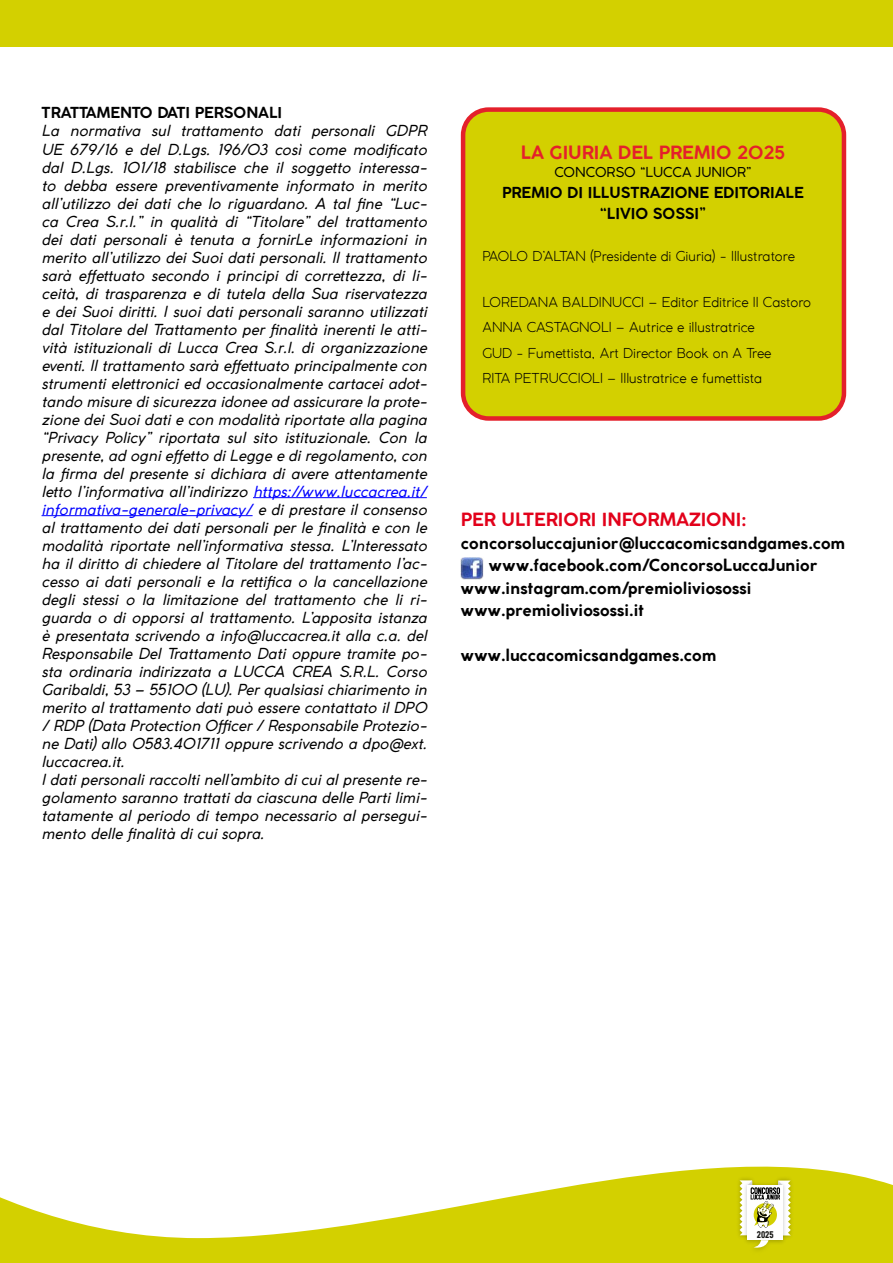
<style>
.page{position:relative;width:893px;height:1263px;background:#fff}
.page>*{position:absolute;margin:0;border:0;box-sizing:border-box;transform-origin:0 0}
.t1{font:700 18px "Coco Gothic";color:#e2001a}
.t2{font:700 18px "Coco Gothic";color:#e4202b}
.t3{font:700 16.5px "Coco Gothic";color:#000}
.t4{font:italic 15px/18px "Coco Gothic";color:#000}
.t5{font:700 15px/21px "Coco Gothic";color:#000;text-align:center}
.t6{font:300 13.5px/25.2px "Coco Gothic";color:#000}
.t7{font:13.5px "Coco Gothic";color:#000}
.t8{font:10.05px "Sugo";color:#1a1a18}
.s1{color:#00f}
</style>
<div class="page">
<svg style="left:0;top:1166px;width:893px;height:97px;fill:#d3d000"></svg>
<div style="left:0;top:0;width:893px;height:47px;background:#d3d000"></div>
<img style="left:745px;top:1250px;width:28px;height:6px">
<img style="left:772px;top:1175px;width:24px;height:66px">
<img style="left:734px;top:1175px;width:24px;height:66px">
<svg style="left:740px;top:1180px;width:51px;height:70px"></svg>
<hr style="left:253px;top:497px;width:174px;height:1px;background:#00f">
<hr style="left:42px;top:515px;width:211px;height:1px;background:#00f">
<div style="left:463px;top:110px;width:381px;height:308px;background:#d3d000;border-radius:26px"></div>
<div style="left:461px;top:107px;width:385px;height:314px;border:4px solid #e4202b;border-radius:26px"></div>
<img style="left:461px;top:557px;width:23px;height:23px">
<p class="t5" style="left:42px;top:102px;width:242px">TRATTAMENTO DATI PERSONALI</p>
<p class="t4" style="left:42px;top:122px;width:387px">La normativa sul trattamento dati personali GDPR UE 679/16 e del D.Lgs. 196/03 così come modificato dal D.Lgs. 101/18 stabilisce che il soggetto interessa&shy;to debba essere preventivamente informato in merito all’utilizzo dei dati che lo riguardano. A tal fine “Luc&shy;ca Crea S.r.l.” in qualità di “Titolare” del trattamento dei dati personali è tenuta a fornirLe informazioni in merito all’utilizzo dei Suoi dati personali. Il trattamento sarà effettuato secondo i principi di correttezza, di li&shy;ceità, di trasparenza e di tutela della Sua riservatezza e dei Suoi diritti. I suoi dati personali saranno utilizzati dal Titolare del Trattamento per finalità inerenti le atti&shy;vità istituzionali di Lucca Crea S.r.l. di organizzazione eventi. Il trattamento sarà effettuato principalmente con strumenti elettronici ed occasionalmente cartacei adot&shy;tando misure di sicurezza idonee ad assicurare la prote&shy;zione dei Suoi dati e con modalità riportate alla pagina “Privacy Policy” riportata sul sito istituzionale. Con la presente, ad ogni effetto di Legge e di regolamento, con la firma del presente si dichiara di avere attentamente letto l’informativa all’indirizzo <span class="s1">https://www.luccacrea.it/ informativa-generale-privacy/</span> e di prestare il consenso al trattamento dei dati personali per le finalità e con le modalità riportate nell’informativa stessa. L’Interessato ha il diritto di chiedere al Titolare del trattamento l’ac&shy;cesso ai dati personali e la rettifica o la cancellazione degli stessi o la limitazione del trattamento che li ri&shy;guarda o di opporsi al trattamento. L’apposita istanza è presentata scrivendo a info@luccacrea.it alla c.a. del Responsabile Del Trattamento Dati oppure tramite po&shy;sta ordinaria indirizzata a LUCCA CREA S.R.L. Corso Garibaldi, 53 – 55100 (LU). Per qualsiasi chiarimento in merito al trattamento dati può essere contattato il DPO / RDP (Data Protection Officer / Responsabile Protezio&shy;ne Dati) allo 0583.401711 oppure scrivendo a dpo@ext. luccacrea.it.<br>I dati personali raccolti nell’ambito di cui al presente re&shy;golamento saranno trattati da ciascuna delle Parti limi&shy;tatamente al periodo di tempo necessario al persegui&shy;mento delle finalità di cui sopra.</p>
<p class="t2" style="left:521px;top:139px;width:266px">LA GIURIA DEL PREMIO 2025</p>
<p class="t7" style="left:554px;top:162px;width:198px">CONCORSO “LUCCA JUNIOR”</p>
<p class="t5" style="left:502px;top:182px;width:303px">PREMIO DI ILLUSTRAZIONE EDITORIALE “LIVIO SOSSI”</p>
<p class="t6" style="left:482px;top:243px;width:314px">PAOLO D’ALTAN (Presidente di Giuria) - Illustratore</p>
<p class="t6" style="left:482px;top:289px;width:330px">LOREDANA BALDINUCCI – Editor Editrice Il Castoro ANNA CASTAGNOLI – Autrice e illustratrice<br>GUD - Fumettista, Art Director Book on A Tree<br>RITA PETRUCCIOLI – Illustratrice e fumettista</p>
<p class="t1" style="left:461px;top:506px;width:287px">PER ULTERIORI INFORMAZIONI:</p>
<p class="t3" style="left:461px;top:530px;width:386px">concorsoluccajunior@luccacomicsandgames.com</p>
<p class="t3" style="left:489px;top:553px;width:330px">www.facebook.com/ConcorsoLuccaJunior</p>
<p class="t3" style="left:461px;top:575px;width:292px">www.instagram.com/premioliviosossi</p>
<p class="t3" style="left:461px;top:598px;width:184px">www.premioliviosossi.it</p>
<p class="t3" style="left:461px;top:643px;width:257px">www.luccacomicsandgames.com</p>
<p class="t8" style="left:757px;top:1229px;width:18px">2025</p>
</div>
